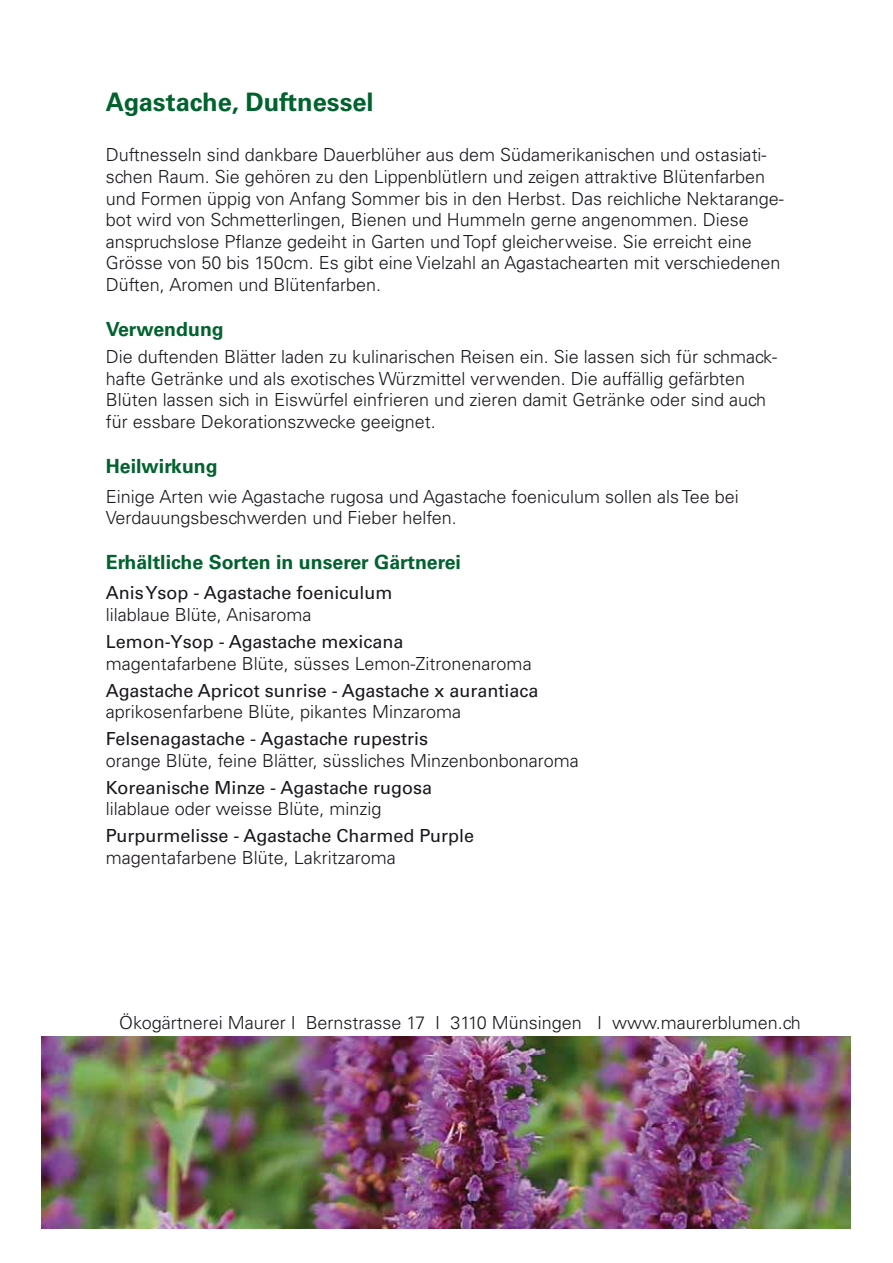
<style>
.page{position:relative;width:893px;height:1263px;background:#fff}
.page>*{position:absolute;margin:0;border:0;box-sizing:border-box;transform-origin:0 0}
.t1{font:700 25.5px "Univers CE";color:#00632e}
.t2{font:700 19.5px "Univers CE";color:#00632e}
.t3{font:300 18px/21.6px "Univers CE";color:#1a171c}
.t4{font:500 18px "Univers CE";color:#1a171c}
</style>
<div class="page">
<img style="left:41px;top:1037px;width:810px;height:191px">
<h1 class="t1" style="left:106px;top:87px;width:269px">Agastache, Duftnessel</h1>
<p class="t3" style="left:106px;top:145px;width:679px">Duftnesseln sind dankbare Dauerblüher aus dem Südamerikanischen und ostasiati&shy;schen Raum. Sie gehören zu den Lippenblütlern und zeigen attraktive Blütenfarben und Formen üppig von Anfang Sommer bis in den Herbst. Das reichliche Nektarange&shy;bot wird von Schmetterlingen, Bienen und Hummeln gerne angenommen. Diese anspruchslose Pflanze gedeiht in Garten und Topf gleicherweise. Sie erreicht eine Grösse von 50 bis 150cm. Es gibt eine Vielzahl an Agastachearten mit verschiedenen Düften, Aromen und Blütenfarben.</p>
<p class="t2" style="left:106px;top:318px;width:120px">Verwendung</p>
<p class="t3" style="left:106px;top:346px;width:673px">Die duftenden Blätter laden zu kulinarischen Reisen ein. Sie lassen sich für schmack&shy;hafte Getränke und als exotisches Würzmittel verwenden. Die auffällig gefärbten Blüten lassen sich in Eiswürfel einfrieren und zieren damit Getränke oder sind auch für essbare Dekorationszwecke geeignet.</p>
<p class="t2" style="left:106px;top:454px;width:113px">Heilwirkung</p>
<p class="t3" style="left:106px;top:486px;width:635px">Einige Arten wie Agastache rugosa und Agastache foeniculum sollen als Tee bei<br>Verdauungsbeschwerden und Fieber helfen.</p>
<p class="t2" style="left:106px;top:551px;width:357px">Erhältliche Sorten in unserer Gärtnerei</p>
<p class="t4" style="left:106px;top:583px;width:288px">Anis Ysop - Agastache foeniculum</p>
<p class="t3" style="left:106px;top:604px;width:207px">lilablaue Blüte, Anisaroma</p>
<p class="t4" style="left:106px;top:631px;width:299px">Lemon-Ysop - Agastache mexicana</p>
<p class="t3" style="left:106px;top:653px;width:427px">magentafarbene Blüte, süsses Lemon-Zitronenaroma</p>
<p class="t4" style="left:106px;top:680px;width:434px">Agastache Apricot sunrise - Agastache x aurantiaca</p>
<p class="t3" style="left:106px;top:701px;width:357px">aprikosenfarbene Blüte, pikantes Minzaroma</p>
<p class="t4" style="left:106px;top:728px;width:324px">Felsenagastache - Agastache rupestris</p>
<p class="t3" style="left:106px;top:750px;width:474px">orange Blüte, feine Blätter, süssliches Minzenbonbonaroma</p>
<p class="t4" style="left:106px;top:777px;width:328px">Koreanische Minze - Agastache rugosa</p>
<p class="t3" style="left:106px;top:799px;width:277px">lilablaue oder weisse Blüte, minzig</p>
<p class="t4" style="left:106px;top:826px;width:370px">Purpurmelisse - Agastache Charmed Purple</p>
<p class="t3" style="left:106px;top:847px;width:292px">magentafarbene Blüte, Lakritzaroma</p>
<p class="t3" style="left:119px;top:1012px;width:683px">Ökogärtnerei Maurer I Bernstrasse 17 I 3110 Münsingen I www.maurerblumen.ch</p>
</div>
